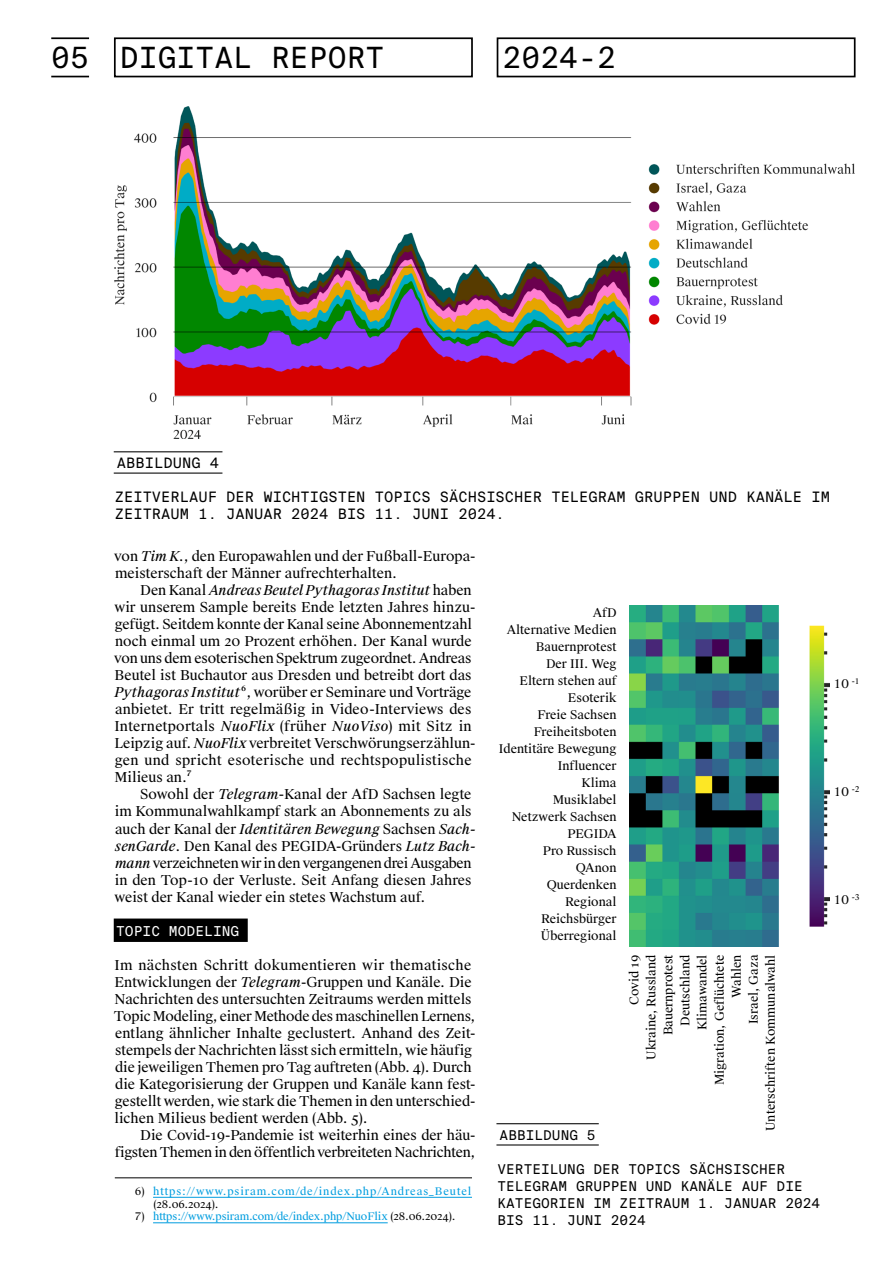
<style>
.page{position:relative;width:893px;height:1263px;background:#fff}
.page>*{position:absolute;margin:0;border:0;box-sizing:border-box;transform-origin:0 0}
.t1{font:29.25px "Suisse Intl Mono";color:#000}
.t2{font:14.4px/17px "Suisse Intl Mono";color:#000}
.t3{font:13.65px/17px "Suisse Works";color:#000}
.t4{font:13.65px/17px "Suisse Works";letter-spacing:-.02em;color:#000;text-align:right}
.t5{font:13.65px "Suisse Intl Mono";color:#fff}
.t6{font:13.5px/17px "Suisse Intl Mono";color:#000}
.t7{font:12px/17px "Suisse Works";color:#000;text-align:right}
.t8{font:10.5px/12.8px "Suisse Works";letter-spacing:.08em;color:#009ddf}
.t9{font:10.5px "Suisse Works";letter-spacing:-.01em;color:#009ddf}
.s1{font-style:italic}
.s2{color:#000}
</style>
<div class="page">
<div style="left:114px;top:918px;width:134px;height:24px;background:#000"></div>
<div style="left:114px;top:37px;width:359px;height:40px;border:2px solid #000"></div>
<div style="left:497px;top:37px;width:358px;height:40px;border:2px solid #000"></div>
<hr style="left:51px;top:37px;width:38px;height:2px;background:#000">
<hr style="left:51px;top:76px;width:38px;height:1px;background:#000">
<img style="left:115px;top:106px;width:740px;height:332px">
<hr style="left:114px;top:451px;width:108px;height:1px;background:#000">
<hr style="left:114px;top:473px;width:108px;height:1px;background:#000">
<img style="left:629px;top:606px;width:200px;height:340px">
<hr style="left:496px;top:1123px;width:103px;height:1px;background:#000">
<hr style="left:496px;top:1144px;width:103px;height:1px;background:#000">
<hr style="left:115px;top:1177px;width:357px;height:1px;background:#000">
<hr style="left:153px;top:1197px;width:319px;height:1px;background:#009ddf">
<hr style="left:153px;top:1222px;width:235px;height:1px;background:#009ddf">
<h1 class="t1" style="left:51px;top:41px;width:335px">05 DIGITAL REPORT</h1>
<h1 class="t1" style="left:503px;top:41px;width:115px">2024-2</h1>
<p class="t2" style="left:117px;top:454px;width:104px">ABBILDUNG 4</p>
<p class="t2" style="left:115px;top:488px;width:717px">ZEITVERLAUF DER WICHTIGSTEN TOPICS SÄCHSISCHER TELEGRAM GRUPPEN UND KANÄLE IM<br>ZEITRAUM 1. JANUAR 2024 BIS 11. JUNI 2024.</p>
<p class="t3" style="left:114px;top:548px;width:363px">von <span class="s1">Tim K.</span>, den Europawahlen und der Fußball-Europa&shy;meisterschaft der Männer aufrechterhalten.</p>
<p class="t3" style="left:114px;top:582px;width:363px;text-indent:26px">Den Kanal <span class="s1">Andreas Beutel Pythagoras Institut</span> haben wir unserem Sample bereits Ende letzten Jahres hinzu&shy;gefügt. Seitdem konnte der Kanal seine Abonnementzahl noch einmal um 20 Prozent erhöhen. Der Kanal wurde von uns dem esoterischen Spektrum zugeordnet. Andreas Beutel ist Buchautor aus Dresden und betreibt dort das <span class="s1">Pythagoras Institut</span> 6, worüber er Seminare und Vorträge anbietet. Er tritt regelmäßig in Video-Interviews des Internetportals <span class="s1">NuoFlix</span> (früher <span class="s1">NuoViso</span>) mit Sitz in Leipzig auf. <span class="s1">NuoFlix</span> verbreitet Verschwörungserzählun&shy;gen und spricht esoterische und rechtspopulistische Milieus an.7</p>
<p class="t3" style="left:114px;top:786px;width:362px;text-indent:26px">Sowohl der <span class="s1">Telegram</span>-Kanal der AfD Sachsen legte im Kommunalwahlkampf stark an Abonnements zu als auch der Kanal der <span class="s1">Identitären Bewegung</span> Sachsen <span class="s1">Sach&shy;senGarde</span>. Den Kanal des PEGIDA-Gründers <span class="s1">Lutz Bach&shy;mann</span> verzeichneten wir in den vergangenen drei Ausgaben in den Top-10 der Verluste. Seit Anfang diesen Jahres weist der Kanal wieder ein stetes Wachstum auf.</p>
<p class="t5" style="left:116px;top:923px;width:125px">TOPIC MODELING</p>
<p class="t3" style="left:114px;top:956px;width:363px">Im nächsten Schritt dokumentieren wir thematische Entwicklungen der <span class="s1">Telegram</span>-Gruppen und Kanäle. Die Nachrichten des untersuchten Zeitraums werden mittels Topic Modeling, einer Methode des maschinellen Lernens, entlang ähnlicher Inhalte geclustert. Anhand des Zeit&shy;stempels der Nachrichten lässt sich ermitteln, wie häufig die jeweiligen Themen pro Tag auftreten (Abb. 4). Durch die Kategorisierung der Gruppen und Kanäle kann fest&shy;gestellt werden, wie stark die Themen in den unterschied&shy;lichen Milieus bedient werden (Abb. 5).</p>
<p class="t4" style="left:115px;top:1127px;width:362px">Die Covid-19-Pandemie ist weiterhin eines der häu&shy;figsten Themen in den öffentlich verbreiteten Nachrichten,</p>
<p class="t8" style="left:153px;top:1185px;width:320px;text-indent:-19px"><span class="s2">6)</span> https://www.psiram.com/de/index.php/Andreas_Beutel <span class="s2">(28.06.2024).</span></p>
<p class="t9" style="left:135px;top:1210px;width:322px"><span class="s2">7)</span> https://www.psiram.com/de/index.php/NuoFlix <span class="s2">(28.06.2024).</span></p>
<p class="t7" style="left:499px;top:604px;width:119px">AfD<br>Alternative Medien<br>Bauernprotest<br>Der III. Weg<br>Eltern stehen auf<br>Esoterik<br>Freie Sachsen<br>Freiheitsboten<br>Identitäre Bewegung<br>Influencer<br>Klima<br>Musiklabel<br>Netzwerk Sachsen<br>PEGIDA<br>Pro Russisch<br>QAnon<br>Querdenken<br>Regional<br>Reichsbürger<br>Überregional</p>
<p class="t7" style="left:626px;top:1131px;width:178px;rotate:-90deg">Covid 19<br>Ukraine, Russland<br>Bauernprotest<br>Deutschland<br>Klimawandel<br>Migration, Geflüchtete<br>Wahlen<br>Israel, Gaza<br>Unterschriften Kommunalwahl</p>
<p class="t6" style="left:500px;top:1126px;width:97px">ABBILDUNG 5</p>
<p class="t6" style="left:497px;top:1160px;width:324px">VERTEILUNG DER TOPICS SÄCHSISCHER<br>TELEGRAM GRUPPEN UND KANÄLE AUF DIE<br>KATEGORIEN IM ZEITRAUM 1. JANUAR 2024<br>BIS 11. JUNI 2024</p>
<p class="t7" style="left:833px;top:675px;width:28px">10 <sup>-1</sup></p>
<p class="t7" style="left:833px;top:783px;width:28px">10 <sup>-2</sup></p>
<p class="t7" style="left:833px;top:891px;width:28px">10 <sup>-3</sup></p>
</div>
